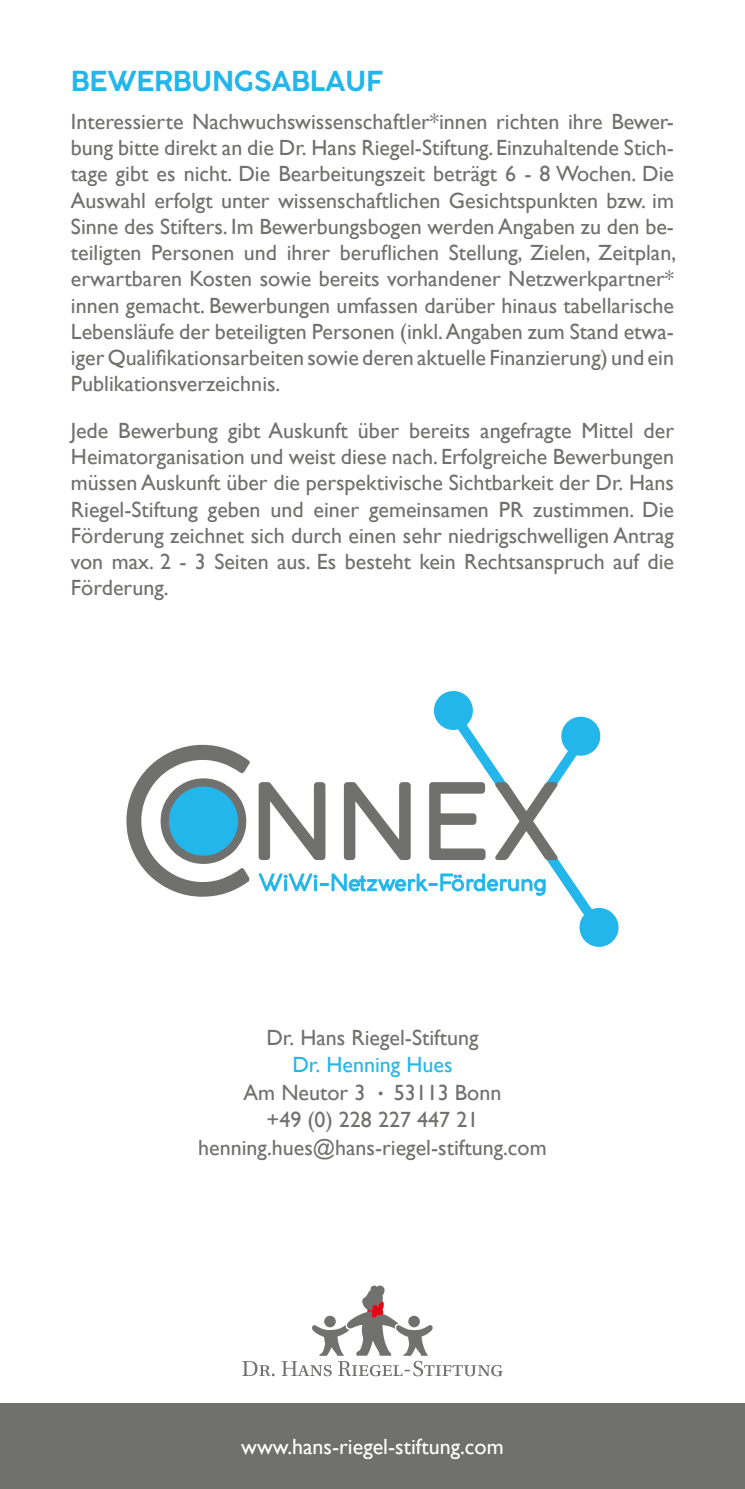
<style>
.page{position:relative;width:745px;height:1489px;background:#fff}
.page>*{position:absolute;margin:0;border:0;box-sizing:border-box;transform-origin:0 0}
.t1{font:700 27.5px "Coco Gothic";color:#22b6eb}
.t2{font:22px/26.2px "Gill Sans";color:#70706f;text-align:justify}
.t3{font:22px "Gill Sans";color:#fff}
.s1{color:#22b6eb}
</style>
<div class="page">
<svg style="left:126px;top:691px;width:492px;height:255px"></svg>
<div style="left:0;top:1403px;width:744px;height:85px;background:#70706f"></div>
<svg style="left:242px;top:1361px;width:32px;height:15px"></svg>
<svg style="left:281px;top:1285px;width:221px;height:91px"></svg>
<p class="t1" style="left:71px;top:60px;width:313px">BEWERBUNGSABLAUF</p>
<p class="t2" style="left:71px;top:109px;width:606px">Interessierte Nachwuchswissenschaftler*innen richten ihre Bewer&shy;bung bitte direkt an die Dr. Hans Riegel-Stiftung. Einzuhaltende Stich&shy;tage gibt es nicht. Die Bearbeitungszeit beträgt 6 - 8 Wochen. Die Auswahl erfolgt unter wissenschaftlichen Gesichtspunkten bzw. im Sinne des Stifters. Im Bewerbungsbogen werden Angaben zu den be&shy;teiligten Personen und ihrer beruflichen Stellung, Zielen, Zeitplan, erwartbaren Kosten sowie bereits vorhandener Netzwerkpartner* innen gemacht. Bewerbungen umfassen darüber hinaus tabellarische Lebensläufe der beteiligten Personen (inkl. Angaben zum Stand etwa&shy;iger Qualifikationsarbeiten sowie deren aktuelle Finanzierung) und ein Publikationsverzeichnis.</p>
<p class="t2" style="left:71px;top:417px;width:604px">Jede Bewerbung gibt Auskunft über bereits angefragte Mittel der Heimatorganisation und weist diese nach. Erfolgreiche Bewerbungen müssen Auskunft über die perspektivische Sichtbarkeit der Dr. Hans Riegel-Stiftung geben und einer gemeinsamen PR zustimmen. Die Förderung zeichnet sich durch einen sehr niedrigschwelligen Antrag von max. 2 - 3 Seiten aus. Es besteht kein Rechtsanspruch auf die Förderung.</p>
<p class="t2" style="left:266px;top:1024px;width:213px">Dr. Hans Riegel-Stiftung</p>
<p class="t2" style="left:198px;top:1051px;width:350px;line-height:27.5px;text-align:center"><span class="s1">Dr. Henning Hues<br></span>Am Neutor 3 <sup>.</sup> 53113 Bonn<br>+49 (0) 228 227 447 21 henning.hues@hans-riegel-stiftung.com</p>
<p class="t3" style="left:241px;top:1433px;width:264px">www.hans-riegel-stiftung.com</p>
</div>
